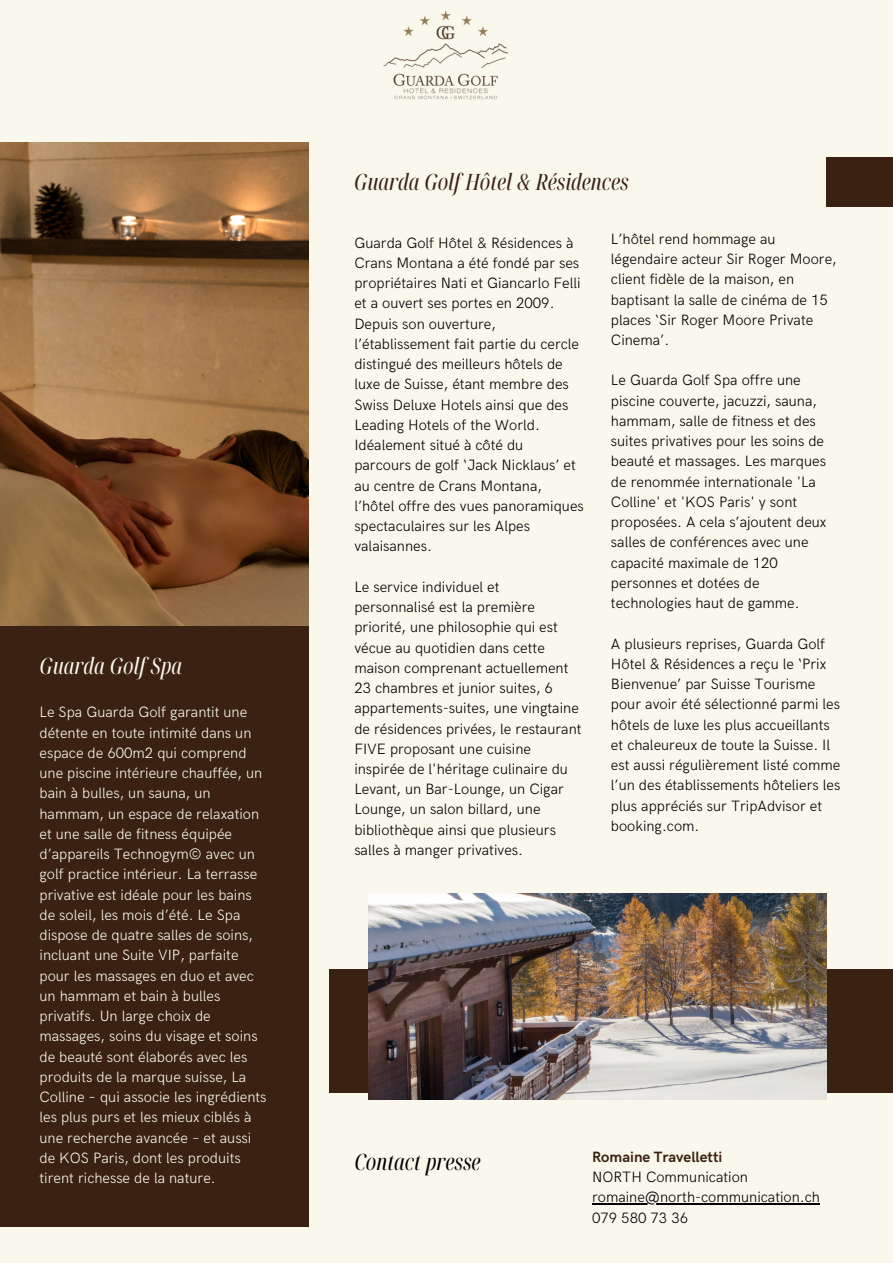
<style>
.page{position:relative;width:893px;height:1264px;background:#fff}
.page>*{position:absolute;margin:0;border:0;box-sizing:border-box;transform-origin:0 0}
.t1{font:italic extra-condensed 22.5px "Noto Serif Display";color:#3a2112}
.t2{font:italic extra-condensed 22.5px "Noto Serif Display";color:#faf7ed}
.t3{font:italic extra-condensed 22.5px "Noto Serif Display";color:#000}
.t4{font:300 15px/20.2px "HK Grotesk";color:#000}
.t5{font:300 15px/20.2px "HK Grotesk";color:#faf7ed}
.t6{font:700 15px "HK Grotesk";color:#3a2112}
</style>
<div class="page">
<div style="left:0;top:0;width:892px;height:1262px;background:#faf7ed"></div>
<img style="left:0;top:143px;width:308px;height:483px">
<div style="left:329px;top:969px;width:563px;height:124px;background:#3a2112"></div>
<img style="left:368px;top:894px;width:458px;height:205px">
<div style="left:0;top:626px;width:308px;height:600px;background:#3a2112"></div>
<div style="left:826px;top:157px;width:66px;height:49px;background:#3a2112"></div>
<hr style="left:592px;top:1203px;width:227px;height:1px;background:#000">
<img style="left:383px;top:11px;width:125px;height:89px">
<p class="t2" style="left:40px;top:650px;width:144px">Guarda Golf Spa</p>
<p class="t5" style="left:40px;top:702px;width:228px">Le Spa Guarda Golf garantit une détente en toute intimité dans un espace de 600m2 qui comprend une piscine intérieure chauffée, un bain à bulles, un sauna, un hammam, un espace de relaxation et une salle de fitness équipée d’appareils Technogym© avec un golf practice intérieur. La terrasse privative est idéale pour les bains de soleil, les mois d’été. Le Spa dispose de quatre salles de soins, incluant une Suite VIP, parfaite pour les massages en duo et avec un hammam et bain à bulles privatifs. Un large choix de massages, soins du visage et soins de beauté sont élaborés avec les produits de la marque suisse, La<br>Colline – qui associe les ingrédients les plus purs et les mieux ciblés à une recherche avancée – et aussi de KOS Paris, dont les produits tirent richesse de la nature.</p>
<p class="t1" style="left:354px;top:165px;width:276px">Guarda Golf Hôtel &amp; Résidences</p>
<p class="t4" style="left:354px;top:233px;width:231px">Guarda Golf Hôtel &amp; Résidences à<br>Crans Montana a été fondé par ses propriétaires Nati et Giancarlo Felli et a ouvert ses portes en 2009.<br>Depuis son ouverture, l’établissement fait partie du cercle distingué des meilleurs hôtels de luxe de Suisse, étant membre des<br>Swiss Deluxe Hotels ainsi que des<br>Leading Hotels of the World.<br>Idéalement situé à côté du parcours de golf ‘Jack Nicklaus’ et au centre de Crans Montana, l’hôtel offre des vues panoramiques spectaculaires sur les Alpes valaisannes.</p>
<p class="t4" style="left:354px;top:577px;width:229px">Le service individuel et personnalisé est la première priorité, une philosophie qui est vécue au quotidien dans cette maison comprenant actuellement<br>23 chambres et junior suites, 6 appartements-suites, une vingtaine de résidences privées, le restaurant<br>FIVE proposant une cuisine inspirée de l'héritage culinaire du<br>Levant, un Bar-Lounge, un Cigar<br>Lounge, un salon billard, une bibliothèque ainsi que plusieurs salles à manger privatives.</p>
<p class="t4" style="left:611px;top:229px;width:227px">L’hôtel rend hommage au légendaire acteur Sir Roger Moore, client fidèle de la maison, en baptisant la salle de cinéma de 15 places ‘Sir Roger Moore Private<br>Cinema’.</p>
<p class="t4" style="left:611px;top:371px;width:217px">Le Guarda Golf Spa offre une piscine couverte, jacuzzi, sauna, hammam, salle de fitness et des suites privatives pour les soins de beauté et massages. Les marques de renommée internationale 'La<br>Colline' et 'KOS Paris' y sont proposées. A cela s’ajoutent deux salles de conférences avec une capacité maximale de 120 personnes et dotées de technologies haut de gamme.</p>
<p class="t4" style="left:611px;top:634px;width:231px">A plusieurs reprises, Guarda Golf Hôtel &amp; Résidences a reçu le ‘Prix Bienvenue’ par Suisse Tourisme pour avoir été sélectionné parmi les hôtels de luxe les plus accueillants et chaleureux de toute la Suisse. Il est aussi régulièrement listé comme l’un des établissements hôteliers les plus appréciés sur TripAdvisor et booking.com.</p>
<p class="t3" style="left:354px;top:1146px;width:128px">Contact presse</p>
<p class="t6" style="left:592px;top:1148px;width:132px">Romaine Travelletti</p>
<p class="t4" style="left:592px;top:1167px;width:157px">NORTH Communication</p>
<p class="t4" style="left:592px;top:1187px;width:229px">romaine@north-communication.ch</p>
<p class="t4" style="left:592px;top:1207px;width:98px">079 580 73 36</p>
</div>
